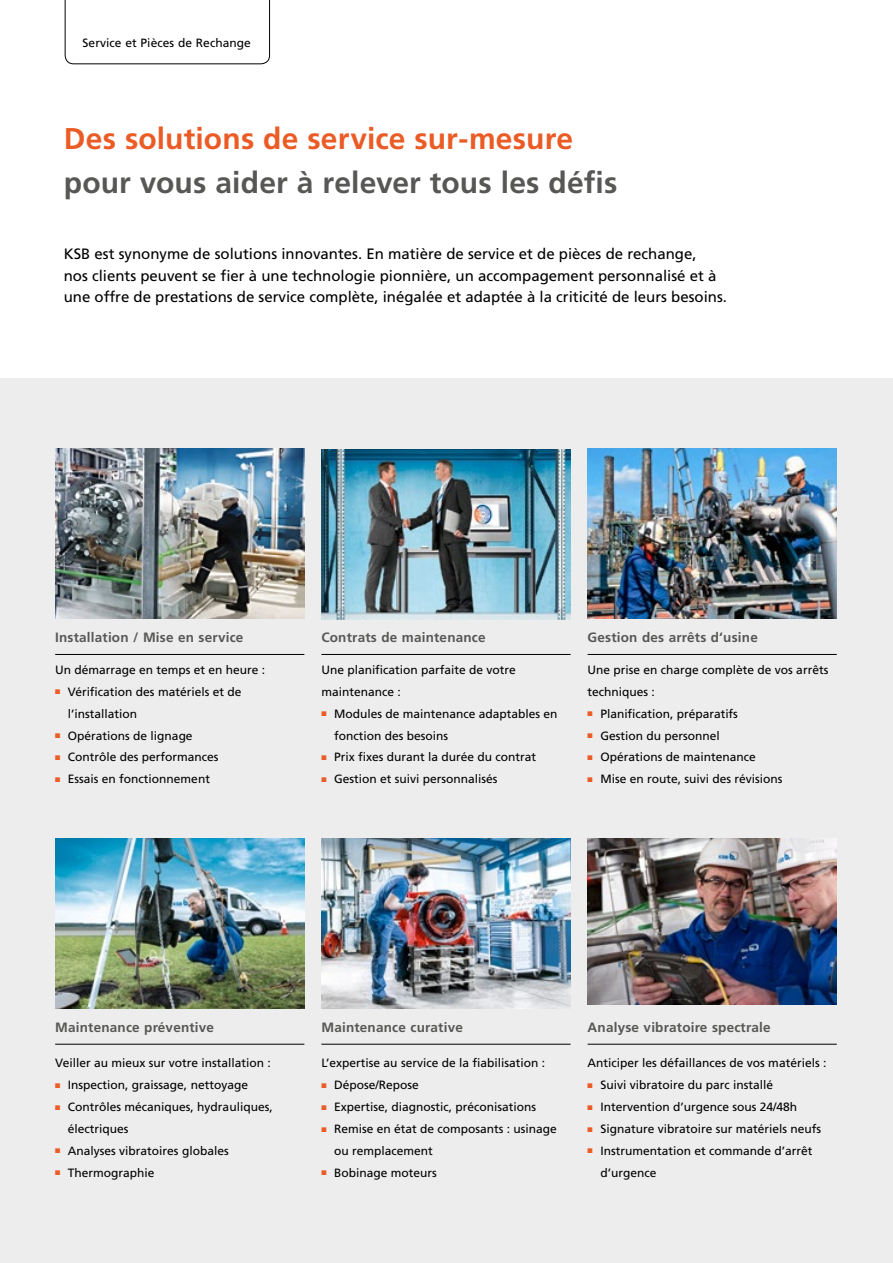
<style>
.page{position:relative;width:893px;height:1263px;background:#fff}
.page>*{position:absolute;margin:0;border:0;box-sizing:border-box;transform-origin:0 0}
.t1{font:700 30px "Frutiger LT Pro";letter-spacing:.005em;color:#575756}
.t2{font:700 30px "Frutiger LT Pro";letter-spacing:.005em;color:#eb5b25}
.t3{font:15px/21.9px "Frutiger LT Pro";color:#000}
.t4{font:700 13.5px "Frutiger LT Pro";letter-spacing:.015em;color:#575756}
.t5{font:12px/21.9px "Frutiger LT Pro";color:#000}
.s1{color:#eb5b25}
</style>
<div class="page">
<div style="left:0;top:378px;width:893px;height:885px;background:#ededed"></div>
<hr style="left:55px;top:1044px;width:249px;height:1px;background:#000">
<hr style="left:321px;top:1044px;width:250px;height:1px;background:#000">
<hr style="left:588px;top:1044px;width:249px;height:1px;background:#000">
<hr style="left:55px;top:654px;width:249px;height:1px;background:#000">
<hr style="left:321px;top:654px;width:250px;height:1px;background:#000">
<hr style="left:588px;top:654px;width:249px;height:1px;background:#000">
<img style="left:55px;top:449px;width:249px;height:170px">
<img style="left:321px;top:449px;width:250px;height:170px">
<img style="left:588px;top:449px;width:249px;height:170px">
<img style="left:55px;top:838px;width:249px;height:171px">
<img style="left:321px;top:838px;width:250px;height:171px">
<img style="left:588px;top:838px;width:249px;height:167px">
<svg style="left:65px;top:0;width:205px;height:64px"></svg>
<p class="t5" style="left:83px;top:32px;width:170px">Service et Pièces de Rechange</p>
<h1 class="t2" style="left:64px;top:121px;width:511px">Des solutions de service sur-mesure</h1>
<h1 class="t1" style="left:64px;top:165px;width:555px">pour vous aider à relever tous les défis</h1>
<p class="t3" style="left:64px;top:243px;width:665px">KSB est synonyme de solutions innovantes. En matière de service et de pièces de rechange,<br>nos clients peuvent se fier à une technologie pionnière, un accompagement personnalisé et à une offre de prestations de service complète, inégalée et adaptée à la criticité de leurs besoins.</p>
<p class="t4" style="left:55px;top:630px;width:190px">Installation / Mise en service</p>
<p class="t4" style="left:321px;top:630px;width:166px">Contrats de maintenance</p>
<p class="t4" style="left:588px;top:630px;width:172px">Gestion des arrêts d‘usine</p>
<p class="t5" style="left:55px;top:659px;width:212px">Un démarrage en temps et en heure :</p>
<p class="t5" style="left:68px;top:681px;width:175px;text-indent:-13px"><span class="s1">■</span> Vérification des matériels et de l’installation</p>
<p class="t5" style="left:55px;top:724px;width:139px"><span class="s1">■</span> Opérations de lignage</p>
<p class="t5" style="left:55px;top:746px;width:165px"><span class="s1">■</span> Contrôle des performances</p>
<p class="t5" style="left:55px;top:768px;width:156px"><span class="s1">■</span> Essais en fonctionnement</p>
<p class="t5" style="left:321px;top:659px;width:196px">Une planification parfaite de votre maintenance :</p>
<p class="t5" style="left:334px;top:703px;width:225px;text-indent:-13px"><span class="s1">■</span> Modules de maintenance adaptables en fonction des besoins</p>
<p class="t5" style="left:321px;top:746px;width:216px"><span class="s1">■</span> Prix fixes durant la durée du contrat</p>
<p class="t5" style="left:321px;top:768px;width:178px"><span class="s1">■</span> Gestion et suivi personnalisés</p>
<p class="t5" style="left:588px;top:659px;width:242px">Une prise en charge complète de vos arrêts techniques :</p>
<p class="t5" style="left:588px;top:703px;width:152px"><span class="s1">■</span> Planification, préparatifs</p>
<p class="t5" style="left:588px;top:724px;width:134px"><span class="s1">■</span> Gestion du personnel</p>
<p class="t5" style="left:588px;top:746px;width:170px"><span class="s1">■</span> Opérations de maintenance</p>
<p class="t5" style="left:588px;top:768px;width:196px"><span class="s1">■</span> Mise en route, suivi des révisions</p>
<p class="t4" style="left:55px;top:1019px;width:160px">Maintenance préventive</p>
<p class="t4" style="left:321px;top:1019px;width:143px">Maintenance curative</p>
<p class="t4" style="left:588px;top:1019px;width:185px">Analyse vibratoire spectrale</p>
<p class="t5" style="left:55px;top:1052px;width:217px">Veiller au mieux sur votre installation :</p>
<p class="t5" style="left:55px;top:1074px;width:194px"><span class="s1">■</span> Inspection, graissage, nettoyage</p>
<p class="t5" style="left:68px;top:1096px;width:206px;text-indent:-13px"><span class="s1">■</span> Contrôles mécaniques, hydrauliques, électriques</p>
<p class="t5" style="left:55px;top:1140px;width:175px"><span class="s1">■</span> Analyses vibratoires globales</p>
<p class="t5" style="left:55px;top:1162px;width:101px"><span class="s1">■</span> Thermographie</p>
<p class="t5" style="left:321px;top:1052px;width:225px">L’expertise au service de la fiabilisation :</p>
<p class="t5" style="left:321px;top:1074px;width:99px"><span class="s1">■</span> Dépose/Repose</p>
<p class="t5" style="left:321px;top:1096px;width:216px"><span class="s1">■</span> Expertise, diagnostic, préconisations</p>
<p class="t5" style="left:334px;top:1118px;width:224px;text-indent:-13px"><span class="s1">■</span> Remise en état de composants : usinage ou remplacement</p>
<p class="t5" style="left:321px;top:1162px;width:117px"><span class="s1">■</span> Bobinage moteurs</p>
<p class="t5" style="left:588px;top:1052px;width:240px">Anticiper les défaillances de vos matériels :</p>
<p class="t5" style="left:588px;top:1074px;width:187px"><span class="s1">■</span> Suivi vibratoire du parc installé</p>
<p class="t5" style="left:588px;top:1096px;width:211px"><span class="s1">■</span> Intervention d’urgence sous 24/48h</p>
<p class="t5" style="left:588px;top:1118px;width:235px"><span class="s1">■</span> Signature vibratoire sur matériels neufs</p>
<p class="t5" style="left:600px;top:1140px;width:214px;text-indent:-13px"><span class="s1">■</span> Instrumentation et commande d’arrêt d’urgence</p>
</div>
